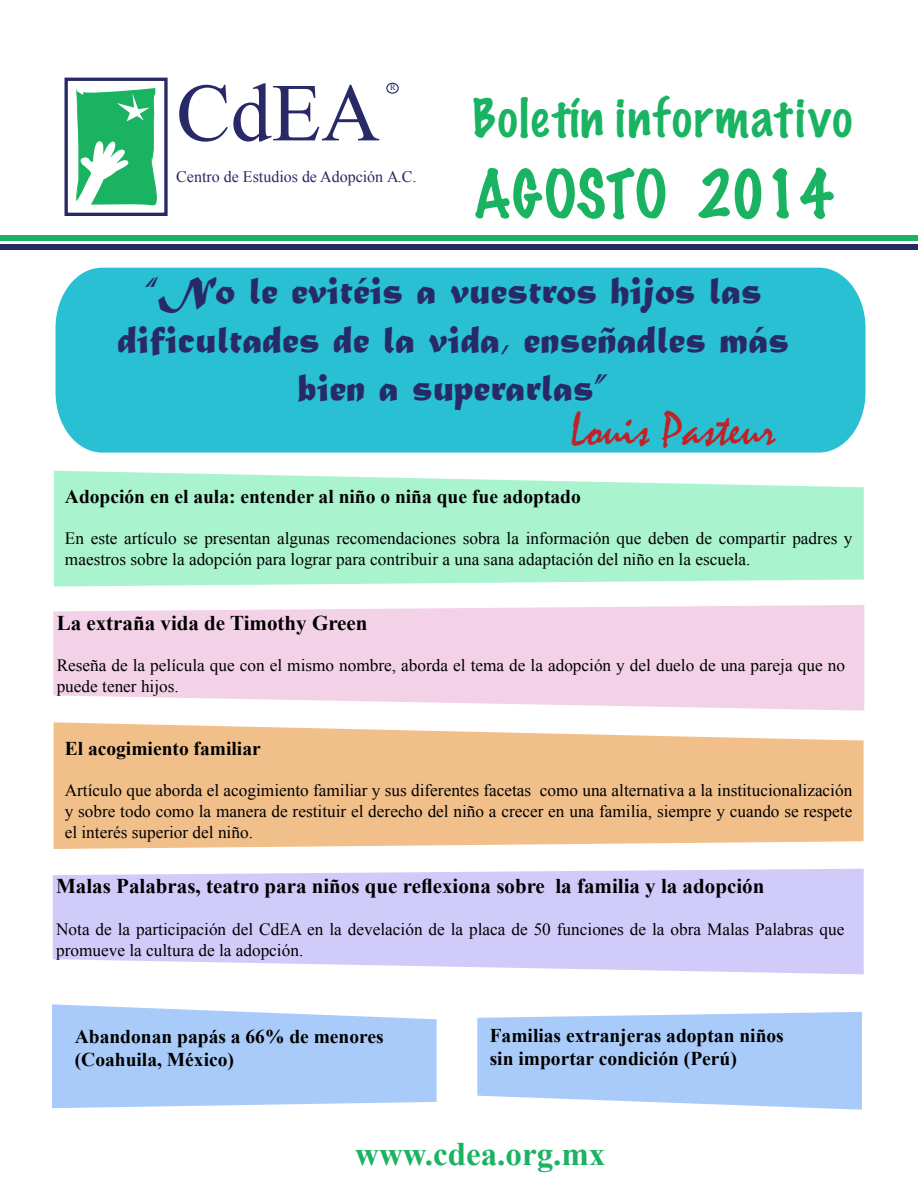
<style>
.page{position:relative;width:918px;height:1188px;background:#fff}
.page>*{position:absolute;margin:0;border:0;box-sizing:border-box;transform-origin:0 0}
.t1{font:82.2px "Times New Roman";color:#272a66}
.t2{font:100 60px "Marker Felt";color:#19b361}
.t3{font:100 48px "Marker Felt";letter-spacing:.045em;color:#19b361}
.t4{font:48px "Mistral";color:#c12127}
.t5{font:40.5px/48.6px "Matura MT Script Capitals";color:#272a66;text-align:center}
.t6{font:700 33px "Times New Roman";color:#19b361}
.t7{font:700 21px "Times New Roman";color:#000}
.t8{font:700 19.5px/23.4px "Times New Roman";color:#000}
.t9{font:17.25px/20.7px "Times New Roman";color:#000}
.t10{font:16.05px "Times New Roman";color:#272a66}
.t11{font:8.1px "Times New Roman";color:#272a66;scale:1.05 1}
</style>
<div class="page">
<div style="left:65px;top:78px;width:103px;height:138px;border:3px solid #272a66"></div>
<svg style="left:76px;top:88px;width:81px;height:118px"></svg>
<hr style="left:73px;top:204px;width:14px;height:3px;background:#fff">
<div style="left:386px;top:83px;width:13px;height:11px;border:1px solid #272a66;border-radius:50%"></div>
<div style="left:0;top:235px;width:918px;height:5px;background:#19b361"></div>
<div style="left:0;top:244px;width:918px;height:6px;background:#242b62"></div>
<svg style="left:53px;top:605px;width:811px;height:106px;background:#f4d6ea"></svg>
<svg style="left:54px;top:471px;width:810px;height:116px;background:#b1f4d3"></svg>
<svg style="left:477px;top:1012px;width:385px;height:98px;background:#b1d0fa"></svg>
<svg style="left:52px;top:1004px;width:385px;height:104px;background:#b1d0fa"></svg>
<div style="left:56px;top:268px;width:810px;height:185px;background:#28c0d2"></div>
<svg style="left:54px;top:722px;width:810px;height:127px;background:#f2c596"></svg>
<svg style="left:53px;top:869px;width:811px;height:105px;background:#d5d0fa"></svg>
<h1 class="t1" style="left:176px;top:58px;width:205px">CdEA</h1>
<p class="t10" style="left:176px;top:166px;width:242px">Centro de Estudios de Adopción A.C.</p>
<p class="t11" style="left:390px;top:82px;width:7px">R</p>
<h3 class="t3" style="left:473px;top:85px;width:381px">Boletín informativo</h3>
<h2 class="t2" style="left:474px;top:153px;width:362px">AGOSTO 2014</h2>
<h3 class="t5" style="left:117px;top:270px;width:673px">“No le evitéis a vuestros hijos las dificultades de la vida, enseñadles más bien a superarlas”</h3>
<h3 class="t4" style="left:570px;top:403px;width:207px">Louis Pasteur</h3>
<p class="t8" style="left:65px;top:484px;width:517px">Adopción en el aula: entender al niño o niña que fue adoptado</p>
<p class="t9" style="left:65px;top:528px;width:789px">En este artículo se presentan algunas recomendaciones sobra la información que deben de compartir padres y maestros sobre la adopción para lograr para contribuir a una sana adaptación del niño en la escuela.</p>
<p class="t7" style="left:57px;top:608px;width:312px">La extraña vida de Timothy Green</p>
<p class="t9" style="left:57px;top:655px;width:790px">Reseña de la película que con el mismo nombre, aborda el tema de la adopción y del duelo de una pareja que no puede tener hijos.</p>
<p class="t8" style="left:65px;top:736px;width:198px">El acogimiento familiar</p>
<p class="t9" style="left:65px;top:780px;width:789px;text-align:justify">Artículo que aborda el acogimiento familiar y sus diferentes facetas como una alternativa a la institucionalización y sobre todo como la manera de restituir el derecho del niño a crecer en una familia, siempre y cuando se respete el interés superior del niño.</p>
<p class="t7" style="left:56px;top:872px;width:710px">Malas Palabras, teatro para niños que reflexiona sobre la familia y la adopción</p>
<p class="t9" style="left:56px;top:918px;width:790px">Nota de la participación del CdEA en la develación de la placa de 50 funciones de la obra Malas Palabras que promueve la cultura de la adopción.</p>
<p class="t8" style="left:75px;top:1024px;width:311px">Abandonan papás a 66% de menores (Coahuila, México)</p>
<p class="t8" style="left:490px;top:1023px;width:296px">Familias extranjeras adoptan niños sin importar condición (Perú)</p>
<h3 class="t6" style="left:355px;top:1131px;width:252px">www.cdea.org.mx</h3>
</div>
